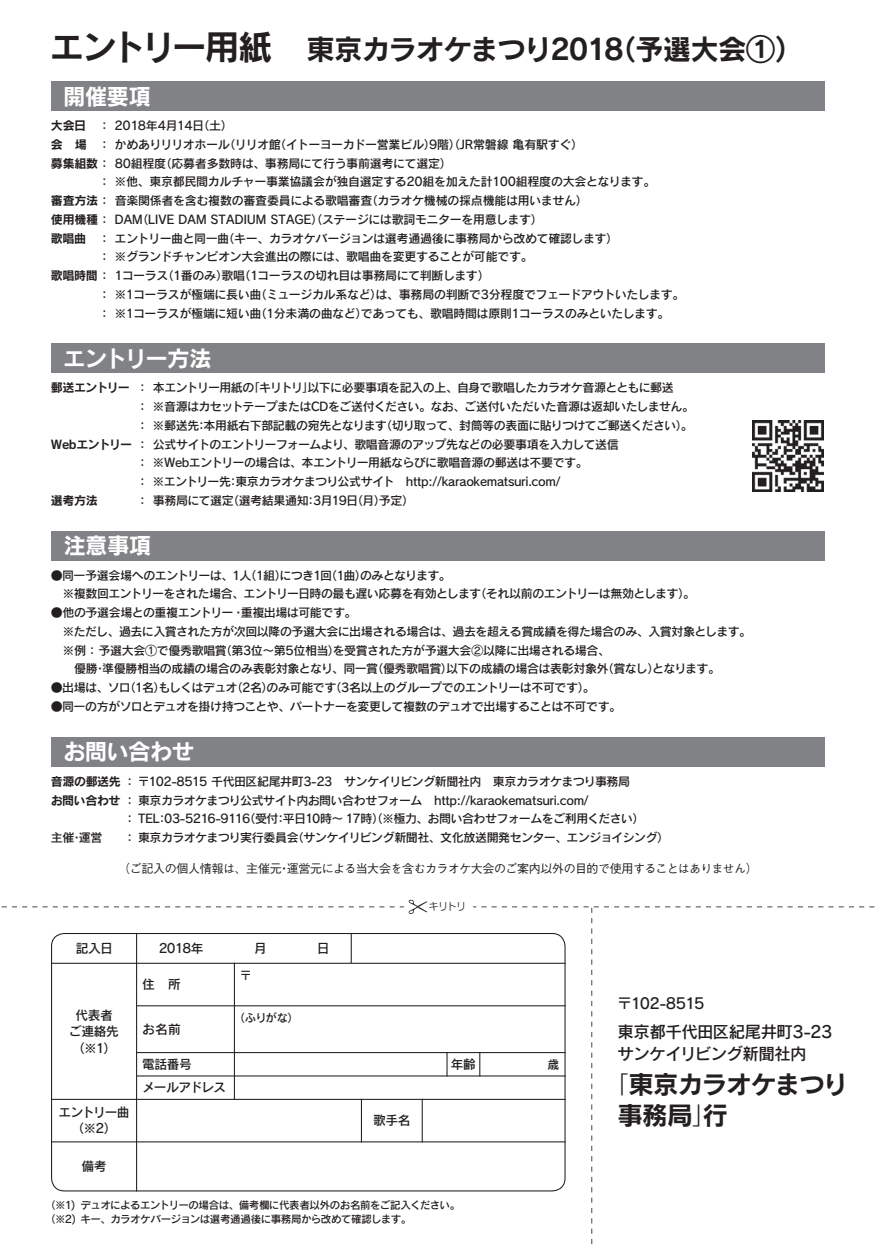
<style>
.page{position:relative;width:876px;height:1246px;background:#fff}
.page>*{position:absolute;margin:0;border:0;box-sizing:border-box;transform-origin:0 0}
.小{font:34.5px "Rodin Pro B";letter-spacing:-.095em;color:#231f20}
.小-2{font:28.5px "Rodin Pro B";letter-spacing:-.04em;color:#231f20}
.小-3{font:25.5px "Rodin Pro B";letter-spacing:-.035em;color:#231f20}
.小-4{font:22.5px "Rodin Pro B";letter-spacing:-.03em;color:#fff}
.小-5{font:22.5px "Rodin Pro B";letter-spacing:-.07em;color:#fff}
.小-6{font:16.5px "Rodin Pro DB";letter-spacing:-.04em;color:#231f20}
.小-7{font:15px "Rodin Pro DB";letter-spacing:-.065em;color:#231f20}
.小-8{font:12.75px "Rodin Pro DB";letter-spacing:-.03em;color:#231f20}
.小-9{font:12.75px "Rodin Pro DB";letter-spacing:-.055em;color:#231f20}
.小-10{font:12px "Rodin Pro DB";letter-spacing:-.035em;color:#231f20}
.小-11{font:12px "Rodin Pro DB";letter-spacing:-.055em;color:#231f20}
.小-12{font:500 12px "Gothic BBB Pro";letter-spacing:-.035em;color:#231f20}
.小-13{font:12px "Rodin Pro DB";letter-spacing:-.065em;color:#231f20}
.小-14{font:12px "Rodin Pro B";letter-spacing:-.03em;color:#231f20}
.小-15{font:12px "Rodin Pro DB";letter-spacing:-.06em;color:#231f20}
.小-16{font:12px "Rodin Pro B";letter-spacing:-.07em;color:#231f20}
.小-17{font:11.25px "Rodin Pro DB";color:#231f20}
.小-18{font:10.5px "Rodin Pro DB";letter-spacing:-.045em;color:#231f20}
.スーラキャプ{font:9.9px "Seurat Pro M";color:#231f20}
.s1{font-size:28.95px}
.s2{font-family:"Rodin Pro B"}
.s3{font-family:"Rodin Pro DB"}
.s4{font-family:"Rodin Pro M"}
</style>
<div class="page">
<div style="left:51px;top:81px;width:774px;height:30px;background:#808285"></div>
<div style="left:51px;top:531px;width:774px;height:30px;background:#808285"></div>
<div style="left:51px;top:737px;width:774px;height:30px;background:#808285"></div>
<div style="left:51px;top:344px;width:774px;height:29px;background:#808285"></div>
<img style="left:752px;top:420px;width:71px;height:71px">
<svg style="left:1px;top:900px;width:874px;height:345px"></svg>
<p class="小" style="left:50px;top:24px;width:258px">エントリー用紙　</p>
<p class="小-4" style="left:63px;top:81px;width:89px">開催要項</p>
<p class="小-10" style="left:99px;top:118px;width:136px">： 2018年4月14 （日土(</p>
<p class="小-2" style="left:608px;top:30px;width:197px">（予選大会<span class="s1">1 (</span></p>
<p class="小-2" style="left:306px;top:30px;width:319px">東京カラオケまつり2018</p>
<p class="小-14" style="left:51px;top:117px;width:37px">大会日</p>
<p class="小-14" style="left:51px;top:136px;width:37px">会　場</p>
<p class="小-10" style="left:223px;top:136px;width:59px">（リリオ館</p>
<p class="小-10" style="left:274px;top:136px;width:310px">（イトーヨーカドー営業ビル 9）階）（JR常磐線亀有駅すぐ(</p>
<p class="小-10" style="left:99px;top:136px;width:133px">：かめありリリオホール</p>
<p class="小-10" style="left:160px;top:155px;width:294px">（応募者多数時は、事務局にて行う事前選考にて選定(</p>
<p class="小-10" style="left:51px;top:155px;width:117px"><span class="s2">募集組数</span>： 80組程度</p>
<p class="小-10" style="left:99px;top:174px;width:558px">： ※他、東京都民間カルチャー事業協議会が独自選定する20組を加えた計100組程度の大会となります。</p>
<p class="小-10" style="left:366px;top:193px;width:224px">（カラオケ機械の採点機能は用いません(</p>
<p class="小-10" style="left:51px;top:193px;width:323px"><span class="s2">審査方法</span>：音楽関係者を含む複数の審査委員による歌唱審査</p>
<p class="小-10" style="left:136px;top:211px;width:408px">（LIVE DAM STADIUM STAGE）（ステージには歌詞モニターを用意します(</p>
<p class="小-14" style="left:51px;top:211px;width:94px">使用機種<span class="s3">： DAM</span></p>
<p class="小-14" style="left:51px;top:230px;width:37px">歌唱曲</p>
<p class="小-10" style="left:223px;top:230px;width:397px">（キー、カラオケバージョンは選考通過後に事務局から改めて確認します(</p>
<p class="小-10" style="left:99px;top:230px;width:132px">：エントリー曲と同一曲</p>
<p class="小-10" style="left:99px;top:249px;width:436px">： ※グランドチャンピオン大会進出の際には、歌唱曲を変更することが可能です。</p>
<p class="小-10" style="left:238px;top:268px;width:253px">（1コーラスの切れ目は事務局にて判断します(</p>
<p class="小-10" style="left:162px;top:268px;width:85px">（1番のみ歌唱</p>
<p class="小-10" style="left:216px;top:268px;width:13px">）</p>
<p class="小-10" style="left:51px;top:268px;width:119px"><span class="s2">歌唱時間</span>： 1コーラス</p>
<p class="小-10" style="left:99px;top:286px;width:164px">： ※1コーラスが極端に長い曲</p>
<p class="小-10" style="left:255px;top:286px;width:431px">（ミュージカル系などは）、事務局の判断で3分程度でフェードアウトいたします。</p>
<p class="小-10" style="left:99px;top:305px;width:164px">： ※1コーラスが極端に短い曲</p>
<p class="小-10" style="left:255px;top:305px;width:416px">（1分未満の曲などであっても、歌唱時間は原則1コーラスのみといたします。</p>
<p class="小-10" style="left:355px;top:305px;width:13px">）</p>
<p class="小-5" style="left:63px;top:343px;width:150px">エントリー方法</p>
<p class="小-16" style="left:51px;top:380px;width:81px">郵送エントリー</p>
<p class="小-11" style="left:137px;top:380px;width:119px">：本エントリー用紙の</p>
<p class="小-10" style="left:248px;top:380px;width:428px">「キリトリ以下に必要事項を記入の上、自身で歌唱したカラオケ音源とともに郵送</p>
<p class="小-10" style="left:302px;top:380px;width:13px">」</p>
<p class="小-10" style="left:137px;top:399px;width:559px">： ※音源はカセットテープまたはCDをご送付ください。なお、ご送付いただいた音源は返却いたしません。</p>
<p class="小-11" style="left:380px;top:417px;width:314px">（切り取って、封筒等の表面に貼りつけてご郵送ください。(</p>
<p class="小-10" style="left:137px;top:417px;width:252px">： ※郵送先本用紙右下部記載の宛先となります</p>
<p class="小-10" style="left:195px;top:417px;width:13px">：</p>
<p class="小-10" style="left:51px;top:436px;width:569px"><span class="s2">Webエントリー</span>：公式サイトのエントリーフォームより、歌唱音源のアップ先などの必要事項を入力して送信</p>
<p class="小-10" style="left:137px;top:455px;width:453px">： ※Webエントリーの場合は、本エントリー用紙ならびに歌唱音源の郵送は不要です。</p>
<p class="小-10" style="left:137px;top:474px;width:425px">： ※エントリー先東京カラオケまつり公式サイト　http://karaokematsuri.com/</p>
<p class="小-10" style="left:227px;top:474px;width:13px">：</p>
<p class="小-14" style="left:51px;top:492px;width:48px">選考方法</p>
<p class="小-10" style="left:227px;top:492px;width:83px">（選考結果通知</p>
<p class="小-10" style="left:305px;top:492px;width:111px">：3月19 （日月予定(</p>
<p class="小-10" style="left:374px;top:492px;width:13px">）</p>
<p class="小-10" style="left:137px;top:492px;width:99px">：事務局にて選定</p>
<p class="小-4" style="left:63px;top:531px;width:89px">注意事項</p>
<p class="小-10" style="left:51px;top:567px;width:401px">●同一予選会場へのエントリーは、 （人1 組1 につき （回1 曲1 のみとなります。</p>
<p class="小-10" style="left:275px;top:567px;width:13px">）</p>
<p class="小-10" style="left:355px;top:567px;width:13px">）</p>
<p class="小-15" style="left:474px;top:586px;width:222px">（それ以前のエントリーは無効とします。(</p>
<p class="小-11" style="left:51px;top:586px;width:432px">　※複数回エントリーをされた場合、エントリー日時の最も遅い応募を有効とします</p>
<p class="小-10" style="left:241px;top:605px;width:117px">重複出場は可能です。</p>
<p class="小-10" style="left:51px;top:605px;width:195px">●他の予選会場との重複エントリー・</p>
<p class="小-10" style="left:51px;top:623px;width:702px">　※ただし、過去に入賞された方が次回以降の予選大会に出場される場合は、過去を超える賞成績を得た場合のみ、入賞対象とします。</p>
<p class="小-10" style="left:220px;top:642px;width:392px">（第3位～第5位相当を受賞された方が予選大会②以降に出場される場合、</p>
<p class="小-10" style="left:51px;top:642px;width:177px">　※例：予選大会①で優秀歌唱賞</p>
<p class="小-10" style="left:328px;top:642px;width:13px">）</p>
<p class="小-10" style="left:371px;top:661px;width:239px">（優秀歌唱賞以下の成績の場合は表彰対象外</p>
<p class="小-10" style="left:441px;top:661px;width:13px">）</p>
<p class="小-13" style="left:602px;top:661px;width:120px">（賞なしとなります。</p>
<p class="小-10" style="left:647px;top:661px;width:13px">）</p>
<p class="小-10" style="left:74px;top:661px;width:305px">優勝準優勝相当の成績の場合のみ表彰対象となり、同一賞</p>
<p class="小-10" style="left:94px;top:661px;width:13px">・</p>
<p class="小-10" style="left:330px;top:680px;width:267px">（3名以上のグループでのエントリーは不可です。(</p>
<p class="小-13" style="left:124px;top:680px;width:115px">（1名もしくはデュオ</p>
<p class="小-10" style="left:154px;top:680px;width:13px">）</p>
<p class="小-10" style="left:231px;top:680px;width:107px">（2名のみ可能です</p>
<p class="小-10" style="left:261px;top:680px;width:13px">）</p>
<p class="小-10" style="left:51px;top:680px;width:82px">●出場は、ソロ</p>
<p class="小-10" style="left:51px;top:698px;width:572px">●同一の方がソロとデュオを掛け持つことや、パートナーを変更して複数のデュオで出場することは不可です。</p>
<p class="小-4" style="left:63px;top:737px;width:133px">お問い合わせ</p>
<p class="小-10" style="left:51px;top:773px;width:581px"><span class="s2">音源の郵送先</span>：〒102-8515 千代田区紀尾井町3-23　サンケイリビング新聞社内　東京カラオケまつり事務局</p>
<p class="小-10" style="left:51px;top:792px;width:539px"><span class="s2">お問い合わせ</span>：東京カラオケまつり公式サイト内お問い合わせフォーム　http://karaokematsuri.com/</p>
<p class="小-10" style="left:243px;top:811px;width:402px">（受付平日10時～ 17時）（※極力、お問い合わせフォームをご利用ください(</p>
<p class="小-13" style="left:156px;top:811px;width:96px">：03-5216-9116</p>
<p class="小-10" style="left:124px;top:811px;width:38px">： TEL</p>
<p class="小-10" style="left:275px;top:811px;width:13px">：</p>
<p class="小-10" style="left:51px;top:829px;width:53px">主催運営</p>
<p class="小-10" style="left:71px;top:829px;width:13px">・</p>
<p class="小-8" style="left:76px;top:940px;width:39px">記入日</p>
<p class="小-10" style="left:292px;top:829px;width:379px">（サンケイリビング新聞社、文化放送開発センター、エンジョイシング(</p>
<p class="小-10" style="left:124px;top:829px;width:176px">：東京カラオケまつり実行委員会</p>
<p class="小-12" style="left:118px;top:859px;width:641px">（ご記入の個人情報は、主催元運営元による当大会を含むカラオケ大会のご案内以外の目的で使用することはありません(</p>
<p class="小-12" style="left:278px;top:859px;width:13px">・</p>
<p class="小-8" style="left:142px;top:976px;width:14px">住</p>
<p class="小-8" style="left:168px;top:976px;width:14px">所</p>
<p class="小-10" style="left:240px;top:967px;width:13px">〒</p>
<p class="スーラキャプ" style="left:429px;top:900px;width:39px">キリトリ</p>
<p class="小-8" style="left:75px;top:1006px;width:39px">代表者</p>
<p class="小-8" style="left:69px;top:1023px;width:52px">ご連絡先</p>
<p class="小-8" style="left:72px;top:1039px;width:46px">) ※ (1</p>
<p class="小-8" style="left:59px;top:1104px;width:73px">エントリー曲</p>
<p class="小-8" style="left:72px;top:1120px;width:47px">)※2(</p>
<p class="小-8" style="left:82px;top:1158px;width:27px">備考</p>
<p class="小-8" style="left:142px;top:1021px;width:40px">お名前</p>
<p class="小-8" style="left:142px;top:1056px;width:51px">電話番号</p>
<p class="小-9" style="left:142px;top:1079px;width:86px">メールアドレス</p>
<p class="小-17" style="left:234px;top:1010px;width:66px">（ふりがな(</p>
<p class="小-8" style="left:373px;top:1112px;width:39px">歌手名</p>
<p class="小-8" style="left:451px;top:1056px;width:27px">年齢</p>
<p class="小-18" style="left:81px;top:1198px;width:381px">デュオによるエントリーの場合は、備考欄に代表者以外のお名前をご記入ください。</p>
<p class="小-18" style="left:45px;top:1198px;width:32px">（※1)</p>
<p class="小-18" style="left:45px;top:1212px;width:368px">（※2) キー、カラオケバージョンは選考通過後に事務局から改めて確認します。</p>
<p class="小-10" style="left:547px;top:1056px;width:13px">歳</p>
<p class="小-7" style="left:617px;top:994px;width:89px">〒102-8515</p>
<p class="小-6" style="left:618px;top:1020px;width:216px">東京都千代田区紀尾井町3-23</p>
<p class="小-6" style="left:618px;top:1043px;width:190px">サンケイリビング新聞社内</p>
<p class="小-3" style="left:604px;top:1067px;width:246px"><span class="s4">「</span>東京カラオケまつり</p>
<p class="小-3" style="left:617px;top:1098px;width:112px">事務局行<span class="s4">」</span></p>
</div>
